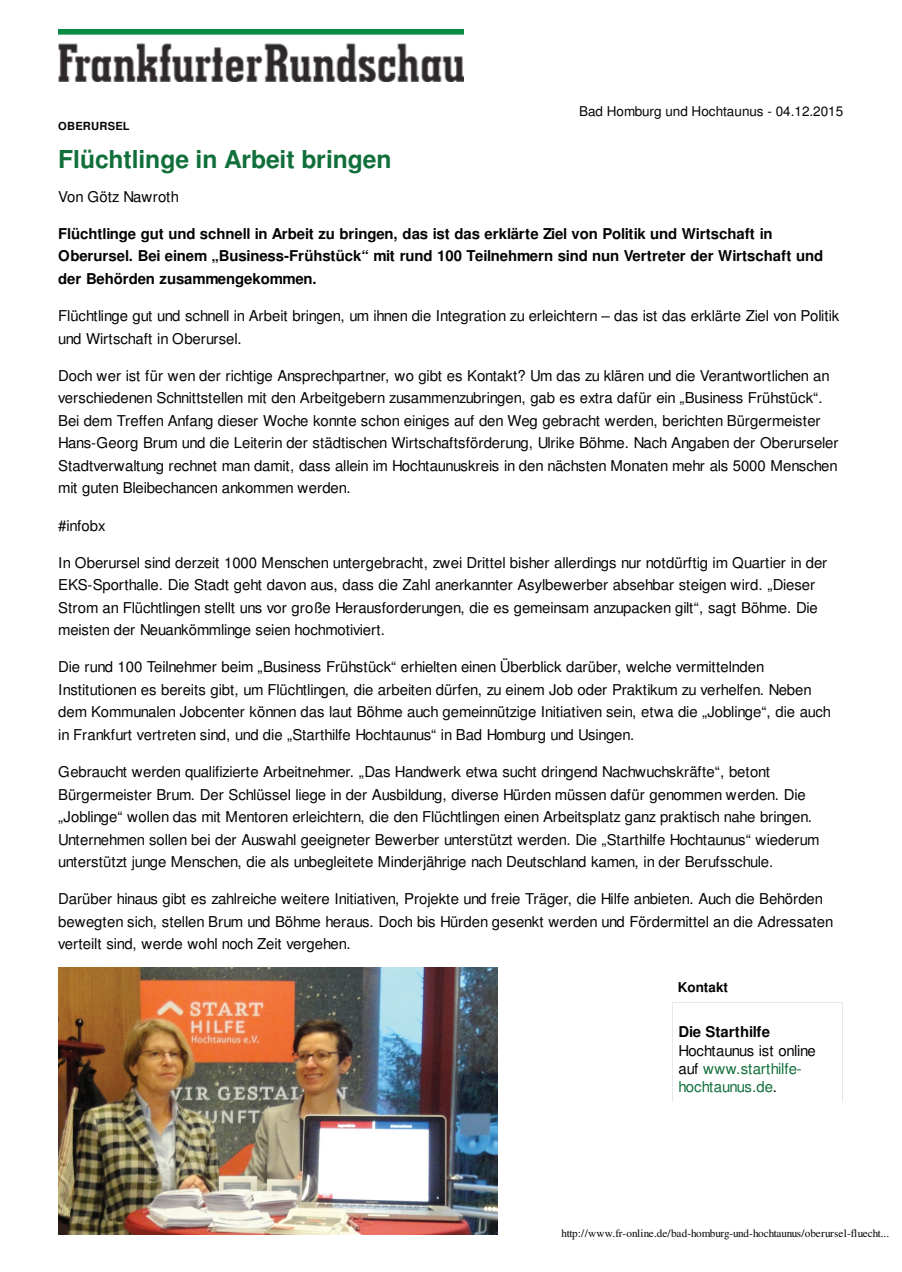
<style>
.page{position:relative;width:902px;height:1272px;background:#fff}
.page>*{position:absolute;margin:0;border:0;box-sizing:border-box;transform-origin:0 0}
.t1{font:700 24.6px "Helvetica";letter-spacing:-.005em;color:#106f3a}
.t2{font:15px/22.5px "Helvetica";color:#040503}
.t3{font:700 15px/22.5px "Helvetica";letter-spacing:-.01em;color:#040503}
.t4{font:15px/18px "Helvetica";letter-spacing:-.015em;color:#106f3a}
.t5{font:13.5px "Helvetica";letter-spacing:.005em;color:#040503}
.t6{font:700 13.5px "Helvetica";color:#040503}
.t7{font:11.25px "Times";letter-spacing:-.005em;color:#040503}
.t8{font:700 11.1px "Helvetica";letter-spacing:.02em;color:#040503}
.s1{color:#040503}
</style>
<div class="page">
<img style="left:58px;top:29px;width:405px;height:53px">
<hr style="left:672px;top:1002px;width:170px;height:1px;background:#e7e9e9">
<hr style="left:842px;top:1002px;width:1px;height:99px;background:#e7e9e9">
<hr style="left:672px;top:1002px;width:1px;height:99px;background:#e7e9e9">
<img style="left:58px;top:967px;width:439px;height:267px">
<p class="t8" style="left:58px;top:122px;width:73px">OBERURSEL</p>
<p class="t5" style="left:579px;top:104px;width:266px">Bad Homburg und Hochtaunus - 04.12.2015</p>
<h1 class="t1" style="left:58px;top:150px;width:335px">Flüchtlinge in Arbeit bringen</h1>
<p class="t2" style="left:58px;top:185px;width:122px">Von Götz Nawroth</p>
<p class="t3" style="left:58px;top:223px;width:766px">Flüchtlinge gut und schnell in Arbeit zu bringen, das ist das erklärte Ziel von Politik und Wirtschaft in<br>Oberursel. Bei einem „Business-Frühstück“ mit rund 100 Teilnehmern sind nun Vertreter der Wirtschaft und der Behörden zusammengekommen.</p>
<p class="t2" style="left:58px;top:304px;width:782px">Flüchtlinge gut und schnell in Arbeit bringen, um ihnen die Integration zu erleichtern – das ist das erklärte Ziel von Politik und Wirtschaft in Oberursel.</p>
<p class="t2" style="left:58px;top:364px;width:781px">Doch wer ist für wen der richtige Ansprechpartner, wo gibt es Kontakt? Um das zu klären und die Verantwortlichen an verschiedenen Schnittstellen mit den Arbeitgebern zusammenzubringen, gab es extra dafür ein „Business Frühstück“.<br>Bei dem Treffen Anfang dieser Woche konnte schon einiges auf den Weg gebracht werden, berichten Bürgermeister Hans-Georg Brum und die Leiterin der städtischen Wirtschaftsförderung, Ulrike Böhme. Nach Angaben der Oberurseler Stadtverwaltung rechnet man damit, dass allein im Hochtaunuskreis in den nächsten Monaten mehr als 5000 Menschen mit guten Bleibechancen ankommen werden.</p>
<p class="t2" style="left:58px;top:514px;width:49px">#infobx</p>
<p class="t2" style="left:58px;top:551px;width:770px">In Oberursel sind derzeit 1000 Menschen untergebracht, zwei Drittel bisher allerdings nur notdürftig im Quartier in der EKS-Sporthalle. Die Stadt geht davon aus, dass die Zahl anerkannter Asylbewerber absehbar steigen wird. „Dieser Strom an Flüchtlingen stellt uns vor große Herausforderungen, die es gemeinsam anzupacken gilt“, sagt Böhme. Die meisten der Neuankömmlinge seien hochmotiviert.</p>
<p class="t2" style="left:58px;top:655px;width:774px">Die rund 100 Teilnehmer beim „Business Frühstück“ erhielten einen Überblick darüber, welche vermittelnden Institutionen es bereits gibt, um Flüchtlingen, die arbeiten dürfen, zu einem Job oder Praktikum zu verhelfen. Neben dem Kommunalen Jobcenter können das laut Böhme auch gemeinnützige Initiativen sein, etwa die „Joblinge“, die auch in Frankfurt vertreten sind, und die „Starthilfe Hochtaunus“ in Bad Homburg und Usingen.</p>
<p class="t2" style="left:58px;top:760px;width:762px">Gebraucht werden qualifizierte Arbeitnehmer. „Das Handwerk etwa sucht dringend Nachwuchskräfte“, betont Bürgermeister Brum. Der Schlüssel liege in der Ausbildung, diverse Hürden müssen dafür genommen werden. Die „Joblinge“ wollen das mit Mentoren erleichtern, die den Flüchtlingen einen Arbeitsplatz ganz praktisch nahe bringen.<br>Unternehmen sollen bei der Auswahl geeigneter Bewerber unterstützt werden. Die „Starthilfe Hochtaunus“ wiederum unterstützt junge Menschen, die als unbegleitete Minderjährige nach Deutschland kamen, in der Berufsschule.</p>
<p class="t2" style="left:58px;top:887px;width:776px">Darüber hinaus gibt es zahlreiche weitere Initiativen, Projekte und freie Träger, die Hilfe anbieten. Auch die Behörden bewegten sich, stellen Brum und Böhme heraus. Doch bis Hürden gesenkt werden und Fördermittel an die Adressaten verteilt sind, werde wohl noch Zeit vergehen.</p>
<p class="t6" style="left:677px;top:982px;width:52px">Kontakt</p>
<p class="t3" style="left:678px;top:1022px;width:93px">Die Starthilfe</p>
<p class="t4" style="left:678px;top:1041px;width:139px"><span class="s1">Hochtaunus ist online auf</span> www.starthilfe&shy;hochtaunus.de<span class="s1">.</span></p>
<p class="t7" style="left:561px;top:1228px;width:329px">http://www.fr-online.de/bad-homburg-und-hochtaunus/oberursel-fluecht...</p>
</div>
